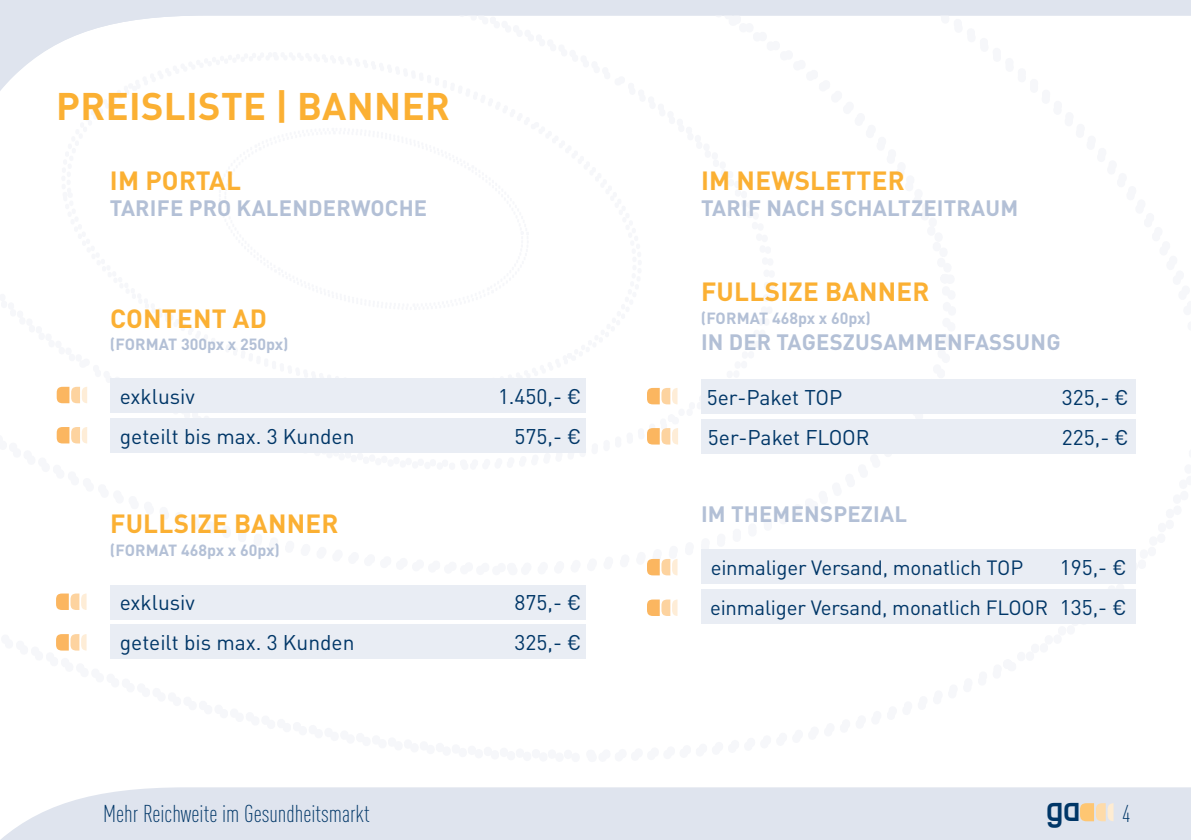
<style>
.page{position:relative;width:1191px;height:840px;background:#fff}
.page>*{position:absolute;margin:0;border:0;box-sizing:border-box;transform-origin:0 0}
.t1{font:700 38px "DINOT";letter-spacing:.01em;color:#fbb033}
.t2{font:34px "Q Type Pro Comp";color:#003667}
.t3{font:700 26px "DINOT";letter-spacing:.01em;color:#fbb033}
.t4{font:300 condensed 24px "DINOT";color:#003667}
.t5{font:700 22px "DINOT";letter-spacing:.01em;color:#b3c0d6}
.t6{font:21px/39.8px "DINOT";color:#003667}
.t7{font:20.4px "DINOT";letter-spacing:-.01em;color:#003667}
.t8{font:700 16px "DINOT";color:#b3c0d6}
.s1{font-family:"DINOT";font-weight:300;font-stretch:condensed;font-size:24px}
</style>
<div class="page">
<div style="left:2px;top:787px;width:1189px;height:52px;background:#dfe4ee"></div>
<svg style="left:1080px;top:802px;width:33px;height:18px"></svg>
<svg style="left:58px;top:585px;width:528px;height:74px"></svg>
<div style="left:701px;top:419px;width:434px;height:34px;background:#e9edf4"></div>
<div style="left:701px;top:379px;width:434px;height:34px;background:#e9edf4"></div>
<div style="left:701px;top:549px;width:434px;height:35px;background:#e9edf4"></div>
<div style="left:701px;top:589px;width:434px;height:34px;background:#e9edf4"></div>
<svg style="left:56px;top:378px;width:902px;height:198px"></svg>
<svg style="left:647px;top:599px;width:30px;height:16px"></svg>
<div style="left:111px;top:584px;width:475px;height:34px;background:#e9edf4"></div>
<div style="left:111px;top:624px;width:475px;height:34px;background:#e9edf4"></div>
<svg style="left:56px;top:593px;width:31px;height:16px"></svg>
<svg style="left:56px;top:633px;width:31px;height:17px"></svg>
<svg style="left:0;top:0;width:1191px;height:91px"></svg>
<h1 class="t1" style="left:56px;top:82px;width:395px">PREISLISTE | BANNER</h1>
<p class="t3" style="left:110px;top:163px;width:133px">IM PORTAL</p>
<p class="t5" style="left:110px;top:193px;width:319px">TARIFE PRO KALENDERWOCHE</p>
<p class="t3" style="left:110px;top:301px;width:158px">CONTENT AD</p>
<p class="t8" style="left:110px;top:334px;width:180px">(FORMAT 300px x 250px)</p>
<p class="t6" style="left:120px;top:375px;width:236px">exklusiv<br>geteilt bis max. 3 Kunden</p>
<p class="t3" style="left:110px;top:506px;width:230px">FULLSIZE BANNER</p>
<p class="t8" style="left:110px;top:539px;width:171px">(FORMAT 468px x 60px)</p>
<p class="t6" style="left:120px;top:582px;width:236px">exklusiv<br>geteilt bis max. 3 Kunden</p>
<p class="t6" style="left:498px;top:375px;width:85px;text-align:right">1.450,- €<br>575,- €</p>
<p class="t6" style="left:514px;top:582px;width:68px">875,- €<br>325,- €</p>
<p class="t3" style="left:701px;top:163px;width:205px">IM NEWSLETTER</p>
<p class="t5" style="left:701px;top:193px;width:319px">TARIF NACH SCHALTZEITRAUM</p>
<p class="t3" style="left:701px;top:274px;width:230px">FULLSIZE BANNER</p>
<p class="t8" style="left:701px;top:307px;width:171px">(FORMAT 468px x 60px)</p>
<p class="t5" style="left:701px;top:327px;width:361px">IN DER TAGESZUSAMMENFASSUNG</p>
<p class="t6" style="left:707px;top:376px;width:137px">5er-Paket TOP</p>
<p class="t6" style="left:1062px;top:376px;width:68px">325,- €</p>
<p class="t6" style="left:708px;top:416px;width:163px">5er-Paket FLOOR</p>
<p class="t6" style="left:1062px;top:416px;width:68px">225,- €</p>
<p class="t5" style="left:701px;top:499px;width:207px">IM THEMENSPEZIAL</p>
<p class="t7" style="left:710px;top:554px;width:314px">einmaliger Versand, monatlich TOP</p>
<p class="t7" style="left:710px;top:594px;width:339px">einmaliger Versand, monatlich FLOOR</p>
<p class="t6" style="left:1059px;top:546px;width:68px">195,- €</p>
<p class="t6" style="left:1059px;top:586px;width:68px">135,- €</p>
<p class="t4" style="left:103px;top:799px;width:268px">Mehr Reichweite im Gesundheitsmarkt</p>
<h2 class="t2" style="left:1046px;top:782px;width:86px">ga <span class="s1">4</span></h2>
</div>
